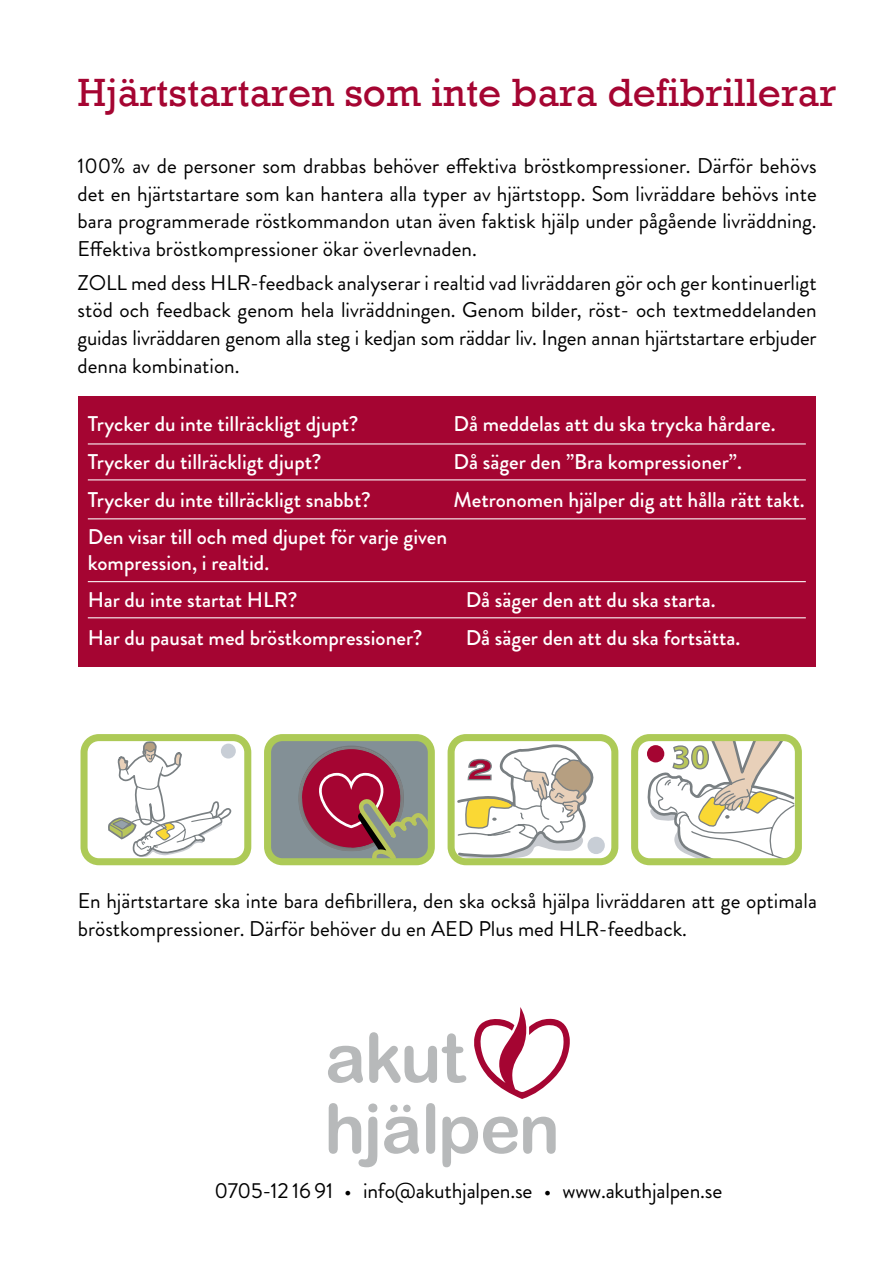
<style>
.page{position:relative;width:893px;height:1263px;background:#fff}
.page>*{position:absolute;margin:0;border:0;box-sizing:border-box;transform-origin:0 0}
.t1{font:40.35px "Rockwell";color:#a50532}
.t2{font:21.75px "Brandon Grotesque";letter-spacing:-.01em;color:#000}
.t3{font:21.3px/27.6px "Brandon Grotesque";color:#000;text-align:justify}
.t4{font:500 21.3px/25.5px "Brandon Grotesque";color:#fff}
</style>
<div class="page">
<div style="left:78px;top:396px;width:738px;height:270px;background:#a50532"></div>
<hr style="left:88px;top:443px;width:718px;height:1px;background:#fff">
<hr style="left:88px;top:479px;width:718px;height:1px;background:#fff">
<hr style="left:88px;top:518px;width:718px;height:1px;background:#fff">
<hr style="left:88px;top:581px;width:718px;height:1px;background:#fff">
<hr style="left:88px;top:617px;width:718px;height:1px;background:#fff">
<svg style="left:81px;top:734px;width:170px;height:131px"></svg>
<svg style="left:264px;top:734px;width:171px;height:131px;background:#98766d"></svg>
<svg style="left:448px;top:734px;width:170px;height:131px"></svg>
<svg style="left:631px;top:734px;width:171px;height:131px"></svg>
<div style="left:587px;top:837px;width:18px;height:17px;background:#c8ced6;border-radius:50%"></div>
<svg style="left:328px;top:1046px;width:35px;height:37px"></svg>
<svg style="left:369px;top:1032px;width:97px;height:51px"></svg>
<svg style="left:384px;top:1105px;width:35px;height:49px"></svg>
<svg style="left:426px;top:1103px;width:9px;height:51px"></svg>
<svg style="left:329px;top:1103px;width:48px;height:64px"></svg>
<svg style="left:442px;top:1116px;width:114px;height:51px"></svg>
<svg style="left:474px;top:1007px;width:96px;height:92px"></svg>
<h1 class="t1" style="left:78px;top:69px;width:760px">Hjärtstartaren som inte bara defibrillerar</h1>
<p class="t3" style="left:78px;top:152px;width:741px">100% av de personer som drabbas behöver effektiva bröstkompressioner. Därför behövs det en hjärtstartare som kan hantera alla typer av hjärtstopp. Som livräddare behövs inte bara programmerade röstkommandon utan även faktisk hjälp under pågående livräddning.<br>Effektiva bröstkompressioner ökar överlevnaden.</p>
<p class="t3" style="left:78px;top:269px;width:741px">ZOLL med dess HLR-feedback analyserar i realtid vad livräddaren gör och ger kontinuerligt stöd och feedback genom hela livräddningen. Genom bilder, röst- och textmeddelanden guidas livräddaren genom alla steg i kedjan som räddar liv. Ingen annan hjärtstartare erbjuder denna kombination.</p>
<p class="t4" style="left:88px;top:412px;width:272px">Trycker du inte tillräckligt djupt?</p>
<p class="t4" style="left:454px;top:412px;width:323px">Då meddelas att du ska trycka hårdare.</p>
<p class="t4" style="left:88px;top:449px;width:235px">Trycker du tillräckligt djupt?</p>
<p class="t4" style="left:454px;top:449px;width:290px">Då säger den ”Bra kompressioner”.</p>
<p class="t4" style="left:88px;top:487px;width:284px">Trycker du inte tillräckligt snabbt?</p>
<p class="t4" style="left:454px;top:487px;width:352px">Metronomen hjälper dig att hålla rätt takt.</p>
<p class="t4" style="left:88px;top:524px;width:361px">Den visar till och med djupet för varje given kompression, i realtid.</p>
<p class="t4" style="left:88px;top:587px;width:211px">Har du inte startat HLR?</p>
<p class="t4" style="left:466px;top:587px;width:251px">Då säger den att du ska starta.</p>
<p class="t4" style="left:88px;top:625px;width:336px">Har du pausat med bröstkompressioner?</p>
<p class="t4" style="left:466px;top:625px;width:276px">Då säger den att du ska fortsätta.</p>
<p class="t3" style="left:78px;top:887px;width:741px">En hjärtstartare ska inte bara defibrillera, den ska också hjälpa livräddaren att ge optimala bröstkompressioner. Därför behöver du en AED Plus med HLR-feedback.</p>
<p class="t2" style="left:214px;top:1175px;width:509px">0705-12 16 91 • info@akuthjalpen.se • www.akuthjalpen.se</p>
</div>
